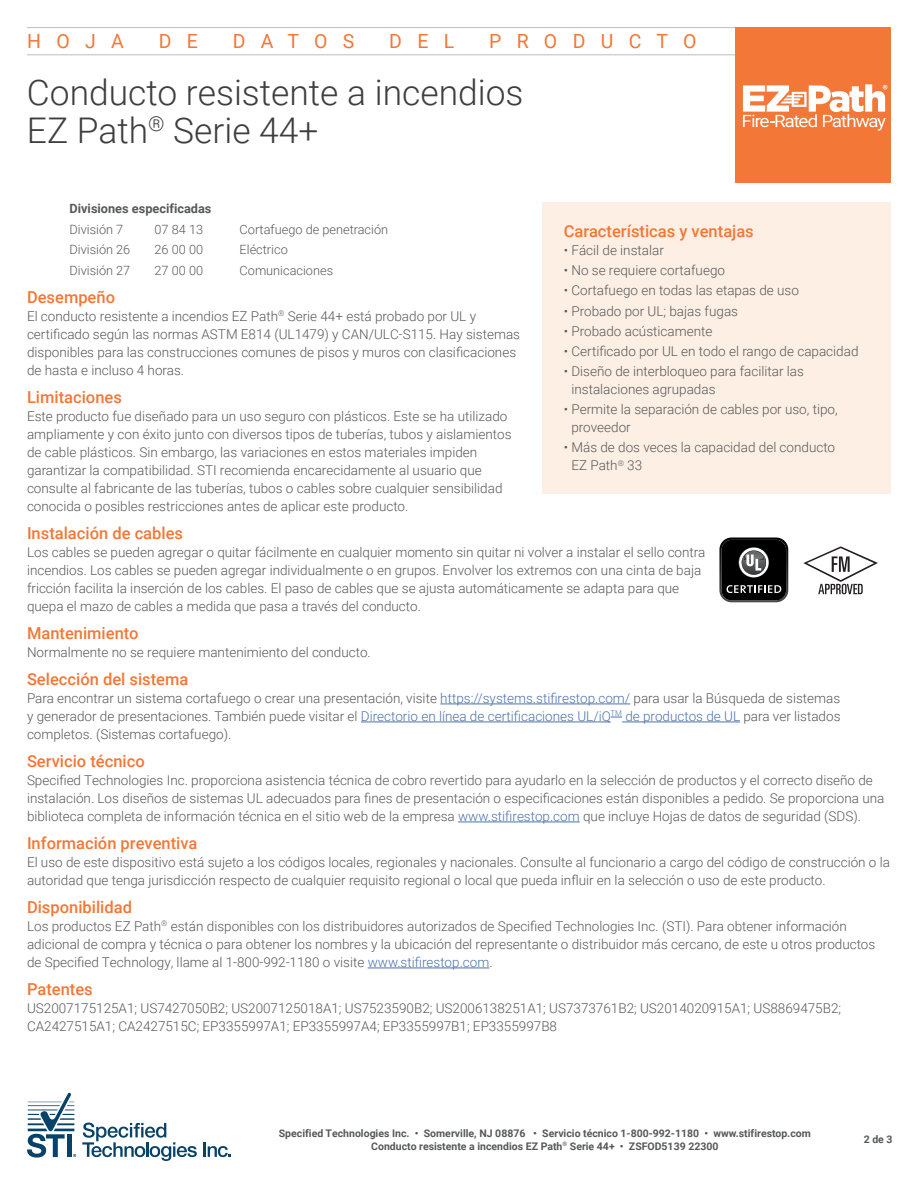
<style>
.page{position:relative;width:918px;height:1188px;background:#fff}
.page>*{position:absolute;margin:0;border:0;box-sizing:border-box;transform-origin:0 0}
.t1{font:300 35.4px/37.8px "Roboto";color:#3e3e3f}
.t2{font:19.5px "Roboto";letter-spacing:.785em;color:#f37736}
.Subhead{font:500 16.5px "Roboto";color:#f37736}
.Body_Copy{font:300 13.5px/18px "Roboto";color:#57585a}
.Bullets{font:300 13.5px/18px "Roboto";color:#57585a}
.Specified_Divisions{font:300 12.75px "Roboto";color:#57585a}
.Specified_Divisions-2{font:700 12.75px "Roboto";color:#57585a}
.t3{font:700 10.5px/12.6px "Roboto";color:#57585a;text-align:center}
.s1{color:#4d72ac}
</style>
<div class="page">
<hr style="left:27px;top:27px;width:729px;height:1px;background:#bcbdc0">
<hr style="left:27px;top:55px;width:729px;height:1px;background:#bcbdc0">
<div style="left:736px;top:28px;width:155px;height:155px;background:#f37736"></div>
<svg style="left:743px;top:84px;width:144px;height:47px"></svg>
<svg style="left:27px;top:1093px;width:49px;height:65px"></svg>
<div style="left:67px;top:1134px;width:5px;height:23px;background:#074269"></div>
<svg style="left:82px;top:1123px;width:115px;height:38px"></svg>
<hr style="left:203px;top:1142px;width:3px;height:15px;background:#074269">
<svg style="left:208px;top:1146px;width:23px;height:11px"></svg>
<hr style="left:440px;top:704px;width:190px;height:1px;background:#4d72ac">
<hr style="left:361px;top:722px;width:250px;height:1px;background:#4d72ac">
<hr style="left:622px;top:722px;width:118px;height:1px;background:#4d72ac">
<hr style="left:458px;top:822px;width:122px;height:1px;background:#4d72ac">
<hr style="left:368px;top:968px;width:121px;height:1px;background:#4d72ac">
<div style="left:542px;top:202px;width:349px;height:292px;background:#fdefe4"></div>
<svg style="left:803px;top:546px;width:75px;height:48px"></svg>
<svg style="left:719px;top:538px;width:69px;height:64px;background:#313131"></svg>
<h2 class="t2" style="left:27px;top:27px;width:98px">HOJA</h2>
<h2 class="t2" style="left:159px;top:27px;width:41px">D E</h2>
<h2 class="t2" style="left:233px;top:27px;width:123px">DATOS</h2>
<h2 class="t2" style="left:389px;top:27px;width:66px">DEL</h2>
<h2 class="t2" style="left:489px;top:27px;width:209px">PRODUCTO</h2>
<h1 class="t1" style="left:27px;top:72px;width:498px">Conducto resistente a incendios<br>EZ Path<sup>®</sup> Serie 44+</h1>
<p class="Specified_Divisions-2" style="left:70px;top:200px;width:143px">Divisiones especificadas</p>
<p class="Specified_Divisions" style="left:70px;top:220px;width:55px">División 7</p>
<p class="Specified_Divisions" style="left:155px;top:220px;width:50px">07 84 13</p>
<p class="Specified_Divisions" style="left:240px;top:220px;width:150px">Cortafuego de penetración</p>
<p class="Specified_Divisions" style="left:70px;top:241px;width:62px">División 26</p>
<p class="Specified_Divisions" style="left:155px;top:241px;width:50px">26 00 00</p>
<p class="Specified_Divisions" style="left:240px;top:241px;width:50px">Eléctrico</p>
<p class="Specified_Divisions" style="left:70px;top:261px;width:62px">División 27</p>
<p class="Specified_Divisions" style="left:155px;top:261px;width:50px">27 00 00</p>
<p class="Specified_Divisions" style="left:240px;top:261px;width:95px">Comunicaciones</p>
<p class="Subhead" style="left:27px;top:285px;width:90px">Desempeño</p>
<p class="Body_Copy" style="left:27px;top:307px;width:495px">El conducto resistente a incendios EZ Path<sup>®</sup> Serie 44+ está probado por UL y certificado según las normas ASTM E814 (UL1479) y CAN/ULC-S115. Hay sistemas disponibles para las construcciones comunes de pisos y muros con clasificaciones de hasta e incluso 4 horas.</p>
<p class="Subhead" style="left:27px;top:385px;width:96px">Limitaciones</p>
<p class="Body_Copy" style="left:27px;top:407px;width:486px">Este producto fue diseñado para un uso seguro con plásticos. Este se ha utilizado ampliamente y con éxito junto con diversos tipos de tuberías, tubos y aislamientos de cable plásticos. Sin embargo, las variaciones en estos materiales impiden garantizar la compatibilidad. STI recomienda encarecidamente al usuario que consulte al fabricante de las tuberías, tubos o cables sobre cualquier sensibilidad conocida o posibles restricciones antes de aplicar este producto.</p>
<p class="Subhead" style="left:27px;top:522px;width:158px">Instalación de cables</p>
<p class="Body_Copy" style="left:27px;top:543px;width:680px">Los cables se pueden agregar o quitar fácilmente en cualquier momento sin quitar ni volver a instalar el sello contra incendios. Los cables se pueden agregar individualmente o en grupos. Envolver los extremos con una cinta de baja fricción facilita la inserción de los cables. El paso de cables que se ajusta automáticamente se adapta para que quepa el mazo de cables a medida que pasa a través del conducto.</p>
<p class="Subhead" style="left:27px;top:622px;width:113px">Mantenimiento</p>
<p class="Body_Copy" style="left:27px;top:643px;width:345px">Normalmente no se requiere mantenimiento del conducto.</p>
<p class="Subhead" style="left:27px;top:668px;width:163px">Selección del sistema</p>
<p class="Body_Copy" style="left:27px;top:689px;width:815px;text-align:justify">Para encontrar un sistema cortafuego o crear una presentación, visite <span class="s1">https://systems.stifirestop.com/</span> para usar la Búsqueda de sistemas y generador de presentaciones. También puede visitar el <span class="s1">Directorio en línea de certificaciones UL/iQ</span><sup>TM</sup> <span class="s1">de productos de UL</span> para ver listados completos. (Sistemas cortafuego).</p>
<p class="Subhead" style="left:27px;top:750px;width:119px">Servicio técnico</p>
<p class="Body_Copy" style="left:27px;top:771px;width:859px">Specified Technologies Inc. proporciona asistencia técnica de cobro revertido para ayudarlo en la selección de productos y el correcto diseño de instalación. Los diseños de sistemas UL adecuados para fines de presentación o especificaciones están disponibles a pedido. Se proporciona una biblioteca completa de información técnica en el sitio web de la empresa <span class="s1">www.stifirestop.com</span> que incluye Hojas de datos de seguridad (SDS).</p>
<p class="Subhead" style="left:27px;top:832px;width:172px">Información preventiva</p>
<p class="Body_Copy" style="left:27px;top:853px;width:865px">El uso de este dispositivo está sujeto a los códigos locales, regionales y nacionales. Consulte al funcionario a cargo del código de construcción o la autoridad que tenga jurisdicción respecto de cualquier requisito regional o local que pueda influir en la selección o uso de este producto.</p>
<p class="Subhead" style="left:27px;top:896px;width:107px">Disponibilidad</p>
<p class="Body_Copy" style="left:27px;top:917px;width:850px">Los productos EZ Path<sup>®</sup> están disponibles con los distribuidores autorizados de Specified Technologies Inc. (STI). Para obtener información adicional de compra y técnica o para obtener los nombres y la ubicación del representante o distribuidor más cercano, de este u otros productos de Specified Technology, llame al 1-800-992-1180 o visite <span class="s1">www.stifirestop.com</span>.</p>
<p class="Subhead" style="left:27px;top:978px;width:67px">Patentes</p>
<p class="Body_Copy" style="left:27px;top:999px;width:816px">US2007175125A1; US7427050B2; US2007125018A1; US7523590B2; US2006138251A1; US7373761B2; US2014020915A1; US8869475B2;<br>CA2427515A1; CA2427515C; EP3355997A1; EP3355997A4; EP3355997B1; EP3355997B8</p>
<p class="Subhead" style="left:564px;top:220px;width:192px">Características y ventajas</p>
<p class="Bullets" style="left:564px;top:241px;width:102px">• Fácil de instalar</p>
<p class="Bullets" style="left:564px;top:261px;width:163px">• No se requiere cortafuego</p>
<p class="Bullets" style="left:564px;top:281px;width:237px">• Cortafuego en todas las etapas de uso</p>
<p class="Bullets" style="left:564px;top:301px;width:176px">• Probado por UL; bajas fugas</p>
<p class="Bullets" style="left:564px;top:321px;width:150px">• Probado acústicamente</p>
<p class="Bullets" style="left:564px;top:342px;width:296px">• Certificado por UL en todo el rango de capacidad</p>
<p class="Bullets" style="left:571px;top:362px;width:234px;text-indent:-8px">• Diseño de interbloqueo para facilitar las instalaciones agrupadas</p>
<p class="Bullets" style="left:571px;top:400px;width:268px;text-indent:-8px">• Permite la separación de cables por uso, tipo, proveedor</p>
<p class="Bullets" style="left:571px;top:438px;width:265px;text-indent:-8px">• Más de dos veces la capacidad del conducto<br>EZ Path<sup>®</sup> 33</p>
<p class="t3" style="left:279px;top:1127px;width:534px">Specified Technologies Inc. • Somerville, NJ 08876 • Servicio técnico 1-800-992-1180 • www.stifirestop.com<br>Conducto resistente a incendios EZ Path<sup>®</sup> Serie 44+ • ZSFOD5139 22300</p>
<p class="t3" style="left:864px;top:1133px;width:30px">2 de 3</p>
</div>
